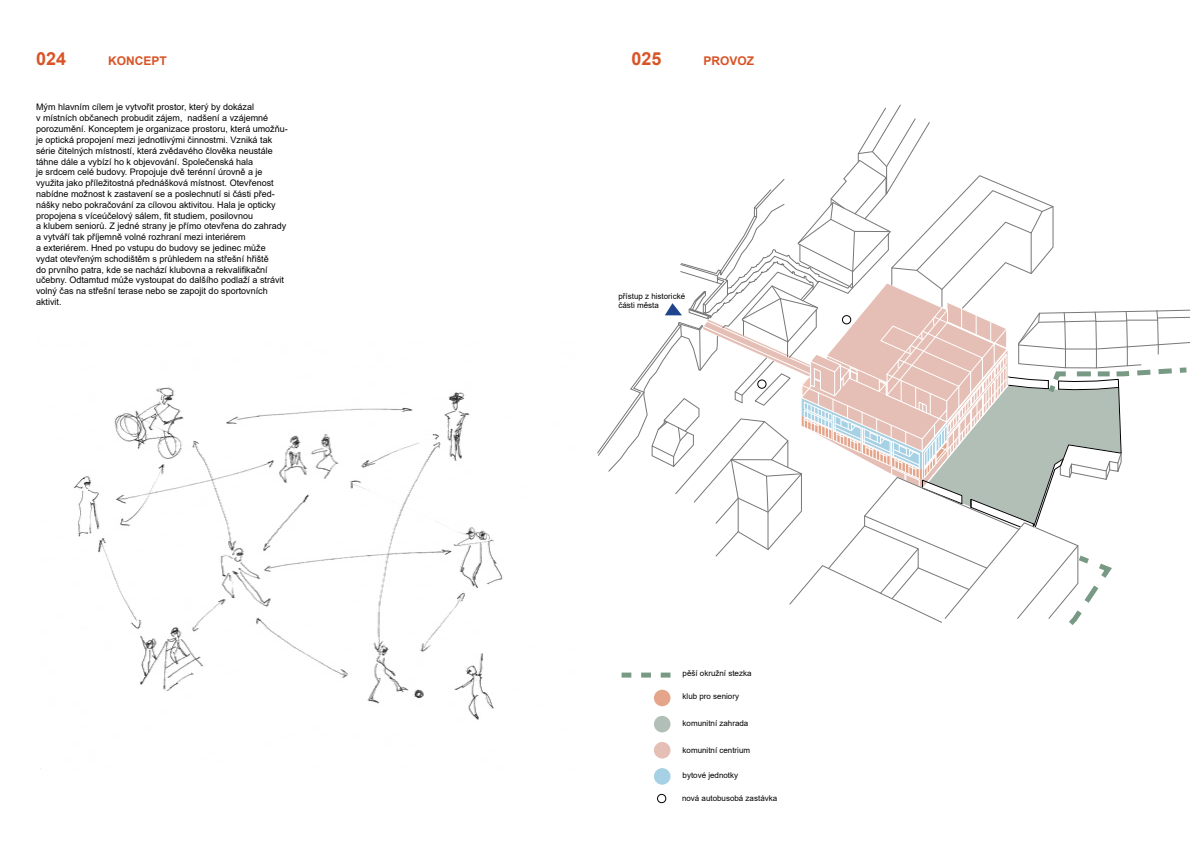
<style>
.page{position:relative;width:1191px;height:842px;background:#fff}
.page>*{position:absolute;margin:0;border:0;box-sizing:border-box;transform-origin:0 0}
.t1{font:700 18px "Arial";color:#d85427}
.t2{font:700 12px "Arial";color:#d85427}
.t3{font:9px/10.8px "Arial";color:#000}
.t4{font:8px/9.6px "Arial";color:#000}
</style>
<div class="page">
<div style="left:654px;top:742px;width:16px;height:16px;background:#e5bfb5;border-radius:50%"></div>
<div style="left:654px;top:716px;width:16px;height:16px;background:#b2bfb7;border-radius:50%"></div>
<div style="left:654px;top:690px;width:16px;height:16px;background:#e4a58b;border-radius:50%"></div>
<div style="left:654px;top:768px;width:16px;height:17px;background:#a6d0e3;border-radius:50%"></div>
<div style="left:657px;top:794px;width:9px;height:9px;border:1px solid #000;border-radius:50%"></div>
<svg style="left:621px;top:672px;width:49px;height:5px"></svg>
<svg style="left:597px;top:105px;width:594px;height:520px"></svg>
<img style="left:40px;top:387px;width:463px;height:382px">
<h1 class="t1" style="left:36px;top:46px;width:32px">024</h1>
<h2 class="t2" style="left:108px;top:53px;width:60px">KONCEPT</h2>
<h1 class="t1" style="left:631px;top:46px;width:32px">025</h1>
<h2 class="t2" style="left:703px;top:53px;width:52px">PROVOZ</h2>
<p class="t3" style="left:36px;top:102px;width:253px">Mým hlavním cílem je vytvořit prostor, který by dokázal<br>v místních občanech probudit zájem, nadšení a vzájemné porozumění. Konceptem je organizace prostoru, která umožňu&shy;je optická propojení mezi jednotlivými činnostmi. Vzniká tak série čitelných místností, která zvědavého člověka neustále táhne dále a vybízí ho k objevování. Společenská hala<br>je srdcem celé budovy. Propojuje dvě terénní úrovně a je využita jako příležitostná přednášková místnost. Otevřenost nabídne možnost k zastavení se a poslechnutí si části před&shy;nášky nebo pokračování za cílovou aktivitou. Hala je opticky propojena s víceúčelový sálem, fit studiem, posilovnou<br>a klubem seniorů. Z jedné strany je přímo otevřena do zahrady a vytváří tak příjemně volné rozhraní mezi interiérem<br>a exteriérem. Hned po vstupu do budovy se jedinec může vydat otevřeným schodištěm s průhledem na střešní hřiště<br>do prvního patra, kde se nachází klubovna a rekvalifikační učebny. Odtamtud může vystoupat do dalšího podlaží a strávit volný čas na střešní terase nebo se zapojit do sportovních aktivit.</p>
<p class="t4" style="left:618px;top:291px;width:68px">přístup z historické části města</p>
<p class="t4" style="left:682px;top:669px;width:70px">pěší okružní stezka</p>
<p class="t4" style="left:682px;top:692px;width:58px">klub pro seniory</p>
<p class="t4" style="left:682px;top:718px;width:67px">komunitní zahrada</p>
<p class="t4" style="left:682px;top:745px;width:69px">komunitní centrium</p>
<p class="t4" style="left:682px;top:771px;width:57px">bytové jednotky</p>
<p class="t4" style="left:682px;top:793px;width:97px">nová autobusobá zastávka</p>
</div>
